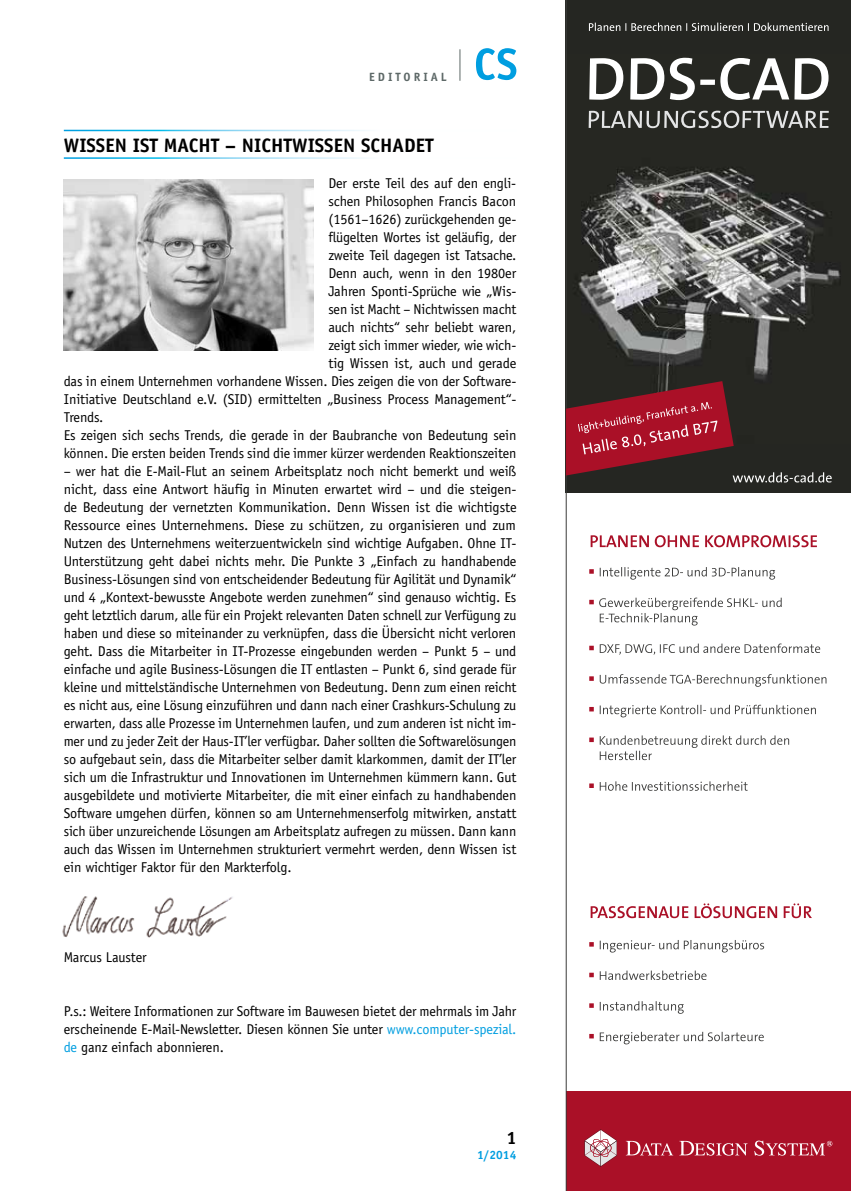
<style>
.page{position:relative;width:851px;height:1191px;background:#fff}
.page>*{position:absolute;margin:0;border:0;box-sizing:border-box;transform-origin:0 0}
.t1{font:700 19.5px "Officina Sans Std";color:#000}
.t2{font:700 18px "Officina Sans Std";color:#000}
.t3{font:14.25px/18px "Officina Sans Std";letter-spacing:-.01em;color:#000}
.t4{font:700 12px "Officina Sans Std";color:#5d6867}
.t5{font:700 12px "Officina Sans Std";color:#009ee0}
.s1{color:#009ee0}
</style>
<div class="page">
<img style="left:64px;top:180px;width:249px;height:170px">
<hr style="left:459px;top:49px;width:1px;height:32px;background:#5d6867">
<svg style="left:476px;top:48px;width:40px;height:32px"></svg>
<img style="left:62px;top:896px;width:171px;height:41px">
<div style="left:566px;top:0;width:284px;height:492px;background:#252622"></div>
<img style="left:578px;top:57px;width:263px;height:324px">
<svg style="left:589px;top:23px;width:239px;height:8px"></svg>
<svg style="left:588px;top:111px;width:240px;height:17px"></svg>
<svg style="left:589px;top:58px;width:239px;height:42px"></svg>
<div style="left:566px;top:1090px;width:284px;height:101px;background:#aa1027"></div>
<svg style="left:584px;top:1129px;width:33px;height:37px"></svg>
<svg style="left:625px;top:1140px;width:48px;height:15px"></svg>
<svg style="left:679px;top:1140px;width:68px;height:15px"></svg>
<svg style="left:754px;top:1140px;width:78px;height:15px"></svg>
<hr style="left:566px;top:0;width:1px;height:1191px;background:#3b3b3a">
<svg style="left:566px;top:381px;width:265px;height:101px"></svg>
<svg style="left:599px;top:788px;width:148px;height:2px"></svg>
<svg style="left:816px;top:677px;width:10px;height:7px"></svg>
<svg style="left:589px;top:535px;width:227px;height:253px"></svg>
<svg style="left:589px;top:903px;width:222px;height:141px"></svg>
<p class="t4" style="left:369px;top:69px;width:9px">EDIT</p>
<p class="t4" style="left:403px;top:69px;width:45px">ORIA L</p>
<h1 class="t1" style="left:64px;top:133px;width:371px">WISSEN IST MACHT – NICHTWISSEN SCHADET</h1>
<p class="t3" style="left:328px;top:174px;width:189px">Der erste Teil des auf den engli-</p>
<p class="t3" style="left:328px;top:192px;width:189px">schen Philosophen Francis Bacon</p>
<p class="t3" style="left:328px;top:210px;width:189px">(1561–1626) zurückgehenden ge-</p>
<p class="t3" style="left:328px;top:228px;width:189px">flügelten Wortes ist geläufig, der</p>
<p class="t3" style="left:328px;top:246px;width:189px">zweite Teil dagegen ist Tatsache.</p>
<p class="t3" style="left:328px;top:264px;width:189px">Denn auch, wenn in den 1980er</p>
<p class="t3" style="left:328px;top:282px;width:190px">Jahren Sponti-Sprüche wie „Wis-</p>
<p class="t3" style="left:328px;top:300px;width:189px">sen ist Macht – Nichtwissen macht</p>
<p class="t3" style="left:328px;top:318px;width:189px">auch nichts“ sehr beliebt waren,</p>
<p class="t3" style="left:328px;top:336px;width:189px">zeigt sich immer wieder, wie wich-</p>
<p class="t3" style="left:328px;top:354px;width:189px">tig Wissen ist, auch und gerade</p>
<p class="t3" style="left:64px;top:372px;width:452px">das in einem Unternehmen vorhandene Wissen. Dies zeigen die von der Software-</p>
<p class="t3" style="left:64px;top:390px;width:452px">Initiative Deutschland e.V. (SID) ermittelten „Business Process Management“-</p>
<p class="t3" style="left:64px;top:408px;width:41px">Trends.</p>
<p class="t3" style="left:64px;top:426px;width:454px">Es zeigen sich sechs Trends, die gerade in der Baubranche von Bedeutung sein</p>
<p class="t3" style="left:64px;top:444px;width:454px">können. Die ersten beiden Trends sind die immer kürzer werdenden Reaktionszeiten</p>
<p class="t3" style="left:64px;top:462px;width:454px">– wer hat die E-Mail-Flut an seinem Arbeitsplatz noch nicht bemerkt und weiß nicht, dass eine Antwort häufig in Minuten erwartet wird – und die steigen&shy;de Bedeutung der vernetzten Kommunikation. Denn Wissen ist die wichtigste Ressource eines Unternehmens. Diese zu schützen, zu organisieren und zum Nutzen des Unternehmens weiterzuentwickeln sind wichtige Aufgaben. Ohne IT-Unterstützung geht dabei nichts mehr. Die Punkte 3 „Einfach zu handhabende Business-Lösungen sind von entscheidender Bedeutung für Agilität und Dynamik“ und 4 „Kontext-bewusste Angebote werden zunehmen“ sind genauso wichtig. Es geht letztlich darum, alle für ein Projekt relevanten Daten schnell zur Verfügung zu haben und diese so miteinander zu verknüpfen, dass die Übersicht nicht verloren geht. Dass die Mitarbeiter in IT-Prozesse eingebunden werden – Punkt 5 – und einfache und agile Business-Lösungen die IT entlasten – Punkt 6, sind gerade für kleine und mittelständische Unternehmen von Bedeutung. Denn zum einen reicht es nicht aus, eine Lösung einzuführen und dann nach einer Crashkurs-Schulung zu erwarten, dass alle Prozesse im Unternehmen laufen, und zum anderen ist nicht im&shy;mer und zu jeder Zeit der Haus-IT’ler verfügbar. Daher sollten die Softwarelösungen so aufgebaut sein, dass die Mitarbeiter selber damit klarkommen, damit der IT’ler sich um die Infrastruktur und Innovationen im Unternehmen kümmern kann. Gut ausgebildete und motivierte Mitarbeiter, die mit einer einfach zu handhabenden Software umgehen dürfen, können so am Unternehmenserfolg mitwirken, anstatt sich über unzureichende Lösungen am Arbeitsplatz aufregen zu müssen. Dann kann auch das Wissen im Unternehmen strukturiert vermehrt werden, denn Wissen ist ein wichtiger Faktor für den Markterfolg.</p>
<p class="t3" style="left:64px;top:948px;width:84px">Marcus Lauster</p>
<p class="t3" style="left:64px;top:1002px;width:454px;text-align:justify">P.s.: Weitere Informationen zur Software im Bauwesen bietet der mehrmals im Jahr erscheinende E-Mail-Newsletter. Diesen können Sie unter <span class="s1">www.computer-spezial. de</span> ganz einfach abonnieren.</p>
<p class="t2" style="left:506px;top:1127px;width:12px">1</p>
<p class="t5" style="left:477px;top:1147px;width:41px">1/2014</p>
</div>
